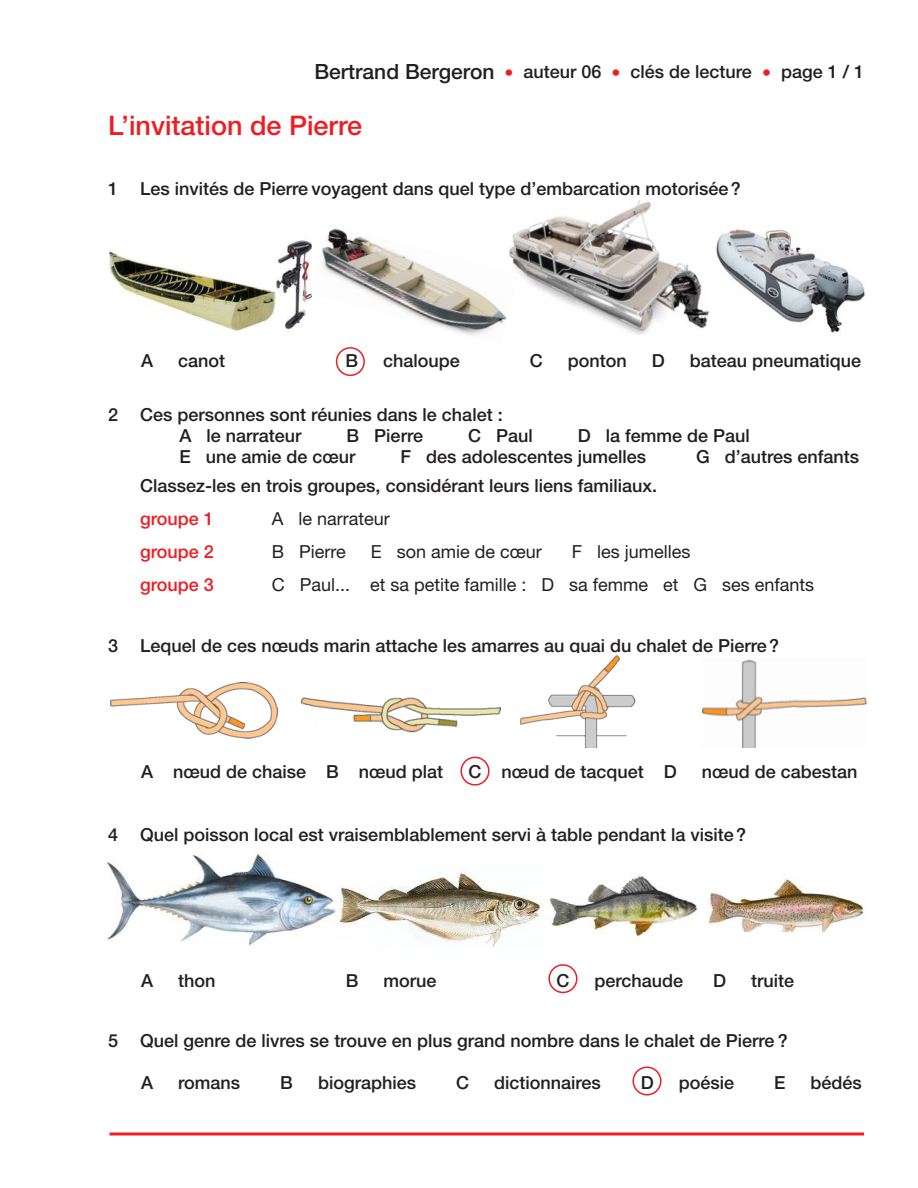
<style>
.page{position:relative;width:918px;height:1188px;background:#fff}
.page>*{position:absolute;margin:0;border:0;box-sizing:border-box;transform-origin:0 0}
.t1{font:500 27px "Helvetica Neue";color:#ee1d23}
.t2{font:500 18px/21px "Helvetica Neue";color:#231f20}
.t3{font:18px "Helvetica Neue";color:#231f20}
.t4{font:500 18px "Helvetica Neue";color:#ee1d23}
.s1{font-size:21px}
.s2{font-weight:400;color:#ee1d23}
</style>
<div class="page">
<svg style="left:110px;top:1132px;width:754px;height:4px;background:#f25559"></svg>
<img style="left:110px;top:251px;width:165px;height:80px">
<img style="left:519px;top:201px;width:191px;height:134px">
<img style="left:276px;top:240px;width:34px;height:89px">
<img style="left:716px;top:228px;width:149px;height:105px">
<svg style="left:310px;top:228px;width:209px;height:148px"></svg>
<img style="left:106px;top:852px;width:230px;height:94px">
<img style="left:338px;top:872px;width:203px;height:76px">
<img style="left:550px;top:875px;width:148px;height:61px">
<img style="left:708px;top:878px;width:156px;height:53px">
<svg style="left:632px;top:1067px;width:30px;height:29px"></svg>
<svg style="left:548px;top:964px;width:29px;height:29px"></svg>
<img style="left:110px;top:682px;width:168px;height:57px">
<img style="left:520px;top:655px;width:116px;height:93px">
<img style="left:300px;top:697px;width:201px;height:36px">
<img style="left:702px;top:659px;width:165px;height:89px">
<svg style="left:460px;top:757px;width:30px;height:29px"></svg>
<p class="t2" style="left:314px;top:63px;width:551px"><span class="s1">Bertrand Bergeron</span> <span class="s2">•</span> auteur 06 <span class="s2">•</span> clés de lecture <span class="s2">•</span> page 1 / 1</p>
<h1 class="t1" style="left:108px;top:115px;width:256px">L’invitation de Pierre</h1>
<p class="t2" style="left:108px;top:180px;width:634px">1 Les invités de Pierre voyagent dans quel type d’embarcation motorisée?</p>
<p class="t2" style="left:141px;top:352px;width:14px">A</p>
<p class="t2" style="left:178px;top:352px;width:49px">canot</p>
<p class="t2" style="left:345px;top:352px;width:14px">B</p>
<p class="t2" style="left:383px;top:352px;width:78px">chaloupe</p>
<p class="t2" style="left:530px;top:352px;width:14px">C</p>
<p class="t2" style="left:568px;top:352px;width:61px">ponton</p>
<p class="t2" style="left:652px;top:352px;width:14px">D</p>
<p class="t2" style="left:690px;top:352px;width:173px">bateau pneumatique</p>
<p class="t2" style="left:180px;top:406px;width:325px;text-indent:-71px">2 Ces personnes sont réunies dans le chalet :<br>A le narrateur</p>
<p class="t2" style="left:347px;top:427px;width:78px">B Pierre</p>
<p class="t2" style="left:468px;top:427px;width:66px">C Paul</p>
<p class="t2" style="left:578px;top:427px;width:174px">D la femme de Paul</p>
<p class="t2" style="left:180px;top:448px;width:178px">E une amie de cœur</p>
<p class="t2" style="left:401px;top:448px;width:247px">F des adolescentes jumelles</p>
<p class="t2" style="left:696px;top:448px;width:165px">G d’autres enfants</p>
<p class="t2" style="left:140px;top:477px;width:518px">Classez-les en trois groupes, considérant leurs liens familiaux.</p>
<p class="t4" style="left:140px;top:512px;width:75px">groupe 1</p>
<p class="t3" style="left:272px;top:512px;width:120px">A le narrateur</p>
<p class="t4" style="left:140px;top:545px;width:75px">groupe 2</p>
<p class="t3" style="left:272px;top:545px;width:76px">B Pierre</p>
<p class="t3" style="left:371px;top:545px;width:173px">E son amie de cœur</p>
<p class="t3" style="left:572px;top:545px;width:120px">F les jumelles</p>
<p class="t4" style="left:140px;top:578px;width:75px">groupe 3</p>
<p class="t3" style="left:272px;top:578px;width:544px">C Paul... et sa petite famille : D sa femme et G ses enfants</p>
<p class="t2" style="left:108px;top:637px;width:673px">3 Lequel de ces nœuds marin attache les amarres au quai du chalet de Pierre?</p>
<p class="t2" style="left:141px;top:763px;width:304px">A nœud de chaise B nœud plat</p>
<p class="t2" style="left:468px;top:763px;width:210px">C nœud de tacquet D</p>
<p class="t2" style="left:702px;top:763px;width:157px">nœud de cabestan</p>
<p class="t2" style="left:108px;top:826px;width:640px">4 Quel poisson local est vraisemblablement servi à table pendant la visite?</p>
<p class="t2" style="left:141px;top:972px;width:14px">A</p>
<p class="t2" style="left:178px;top:972px;width:39px">thon</p>
<p class="t2" style="left:346px;top:972px;width:14px">B</p>
<p class="t2" style="left:383px;top:972px;width:55px">morue</p>
<p class="t2" style="left:556px;top:972px;width:14px">C</p>
<p class="t2" style="left:594px;top:972px;width:90px">perchaude</p>
<p class="t2" style="left:713px;top:972px;width:14px">D</p>
<p class="t2" style="left:751px;top:972px;width:45px">truite</p>
<p class="t2" style="left:108px;top:1032px;width:681px">5 Quel genre de livres se trouve en plus grand nombre dans le chalet de Pierre ?</p>
<p class="t2" style="left:141px;top:1074px;width:14px">A</p>
<p class="t2" style="left:178px;top:1074px;width:64px">romans</p>
<p class="t2" style="left:280px;top:1074px;width:14px">B</p>
<p class="t2" style="left:318px;top:1074px;width:100px">biographies</p>
<p class="t2" style="left:456px;top:1074px;width:14px">C</p>
<p class="t2" style="left:494px;top:1074px;width:108px">dictionnaires</p>
<p class="t2" style="left:641px;top:1074px;width:14px">D</p>
<p class="t2" style="left:679px;top:1074px;width:57px">poésie</p>
<p class="t2" style="left:774px;top:1074px;width:13px">E</p>
<p class="t2" style="left:811px;top:1074px;width:53px">bédés</p>
</div>
